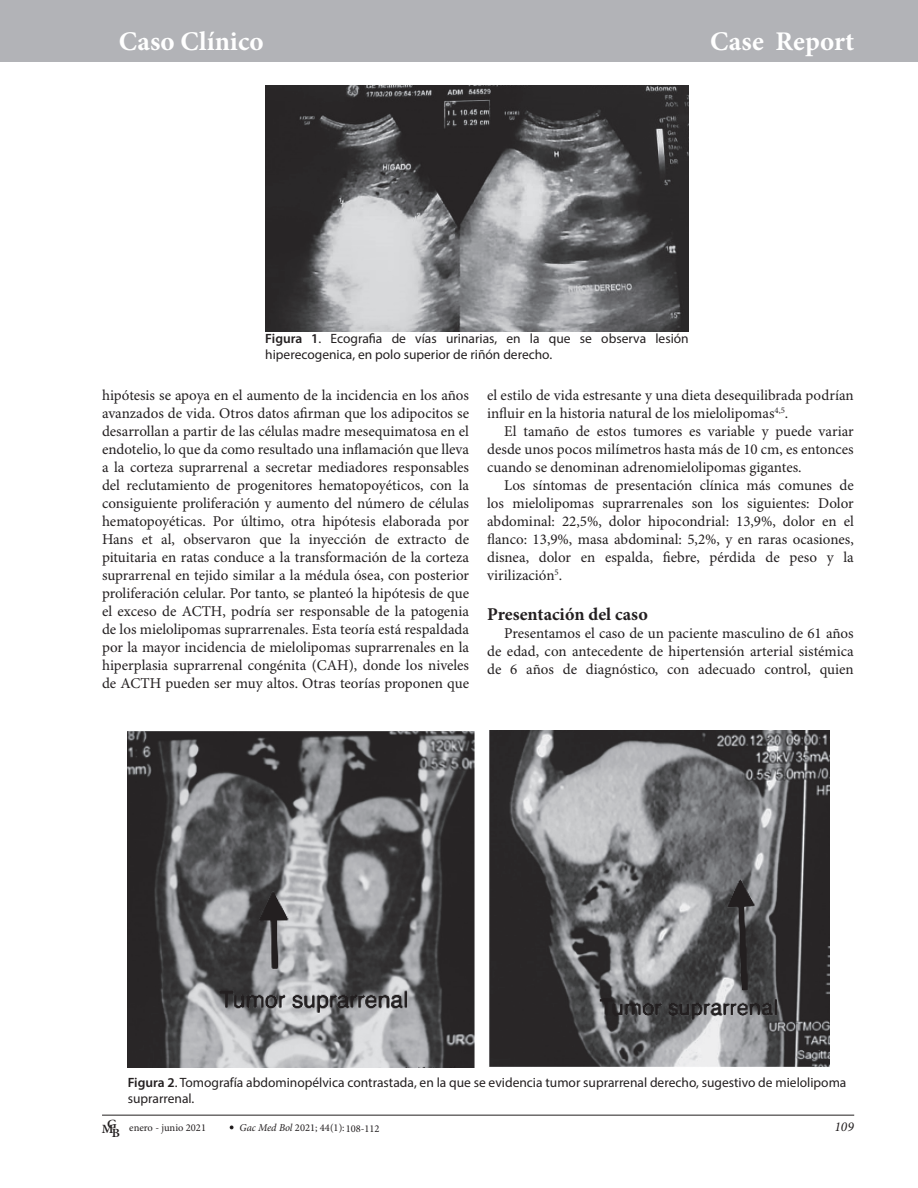
<style>
.page{position:relative;width:918px;height:1188px;background:#fff}
.page>*{position:absolute;margin:0;border:0;box-sizing:border-box;transform-origin:0 0}
.t1{font:700 27px "Minion Pro";letter-spacing:.005em;color:#fff}
.t2{font:700 18px "Minion Pro";color:#231f20}
.t3{font:15px/18px "Minion Pro";color:#231f20;text-align:justify}
.t4{font:13.5px/16.2px "Myriad Pro";color:#231f20}
.t5{font:italic 13.5px "Minion Pro";color:#231f20}
.t6{font:600 12.6px "Minion Pro";color:#231f20;scale:1.05 1}
.t7{font:10.5px "Minion Pro";color:#231f20}
.s1{font-weight:600}
.s2{font-weight:600;font-size:12.6px}
.s3{font-style:italic}
</style>
<div class="page">
<div style="left:0;top:1px;width:918px;height:61px;background:#b2b3b7"></div>
<hr style="left:102px;top:1115px;width:752px;height:1px;background:#231f20">
<svg style="left:230px;top:1126px;width:4px;height:3px"></svg>
<img style="left:265px;top:85px;width:424px;height:246px">
<img style="left:128px;top:730px;width:701px;height:338px">
<h1 class="t1" style="left:119px;top:23px;width:146px">Caso Clínico</h1>
<h1 class="t1" style="left:710px;top:23px;width:146px">Case Report</h1>
<p class="t4" style="left:265px;top:330px;width:425px"><span class="s1">Figura 1</span>. Ecografia de vías urinarias, en la que se observa lesión hiperecogenica, en polo superior de riñón derecho.</p>
<p class="t3" style="left:102px;top:387px;width:369px">hipótesis se apoya en el aumento de la incidencia en los años avanzados de vida. Otros datos afirman que los adipocitos se desarrollan a partir de las células madre mesequimatosa en el endotelio, lo que da como resultado una inflamación que lleva a la corteza suprarrenal a secretar mediadores responsables del reclutamiento de progenitores hematopoyéticos, con la consiguiente proliferación y aumento del número de células hematopoyéticas. Por último, otra hipótesis elaborada por Hans et al, observaron que la inyección de extracto de pituitaria en ratas conduce a la transformación de la corteza suprarrenal en tejido similar a la médula ósea, con posterior proliferación celular. Por tanto, se planteó la hipótesis de que el exceso de ACTH, podría ser responsable de la patogenia de los mielolipomas suprarrenales. Esta teoría está respaldada por la mayor incidencia de mielolipomas suprarrenales en la hiperplasia suprarrenal congénita (CAH), donde los niveles de ACTH pueden ser muy altos. Otras teorías proponen que</p>
<p class="t3" style="left:487px;top:387px;width:368px">el estilo de vida estresante y una dieta desequilibrada podrían influir en la historia natural de los mielolipomas<sup>4,5</sup>.</p>
<p class="t3" style="left:487px;top:423px;width:368px;text-indent:17px">El tamaño de estos tumores es variable y puede variar desde unos pocos milímetros hasta más de 10 cm, es entonces cuando se denominan adrenomielolipomas gigantes.</p>
<p class="t3" style="left:487px;top:477px;width:368px;text-indent:17px">Los síntomas de presentación clínica más comunes de los mielolipomas suprarrenales son los siguientes: Dolor abdominal: 22,5%, dolor hipocondrial: 13,9%, dolor en el flanco: 13,9%, masa abdominal: 5,2%, y en raras ocasiones, disnea, dolor en espalda, fiebre, pérdida de peso y la virilización<sup>5</sup>.</p>
<p class="t2" style="left:487px;top:601px;width:162px">Presentación del caso</p>
<p class="t3" style="left:487px;top:624px;width:368px;text-indent:17px">Presentamos el caso de un paciente masculino de 61 años de edad, con antecedente de hipertensión arterial sistémica de 6 años de diagnóstico, con adecuado control, quien</p>
<p class="t4" style="left:128px;top:1074px;width:720px"><span class="s1">Figura 2</span>. Tomografía abdominopélvica contrastada, en la que se evidencia tumor suprarrenal derecho, sugestivo de mielolipoma suprarrenal.</p>
<p class="t6" style="left:102px;top:1118px;width:16px">MG</p>
<p class="t5" style="left:834px;top:1118px;width:21px">109</p>
<p class="t7" style="left:112px;top:1122px;width:96px"><span class="s2">B</span> enero - junio 2021</p>
<p class="t7" style="left:240px;top:1122px;width:142px"><span class="s3">Gac Med Bol</span> 2021; 44(1):108-112</p>
</div>
